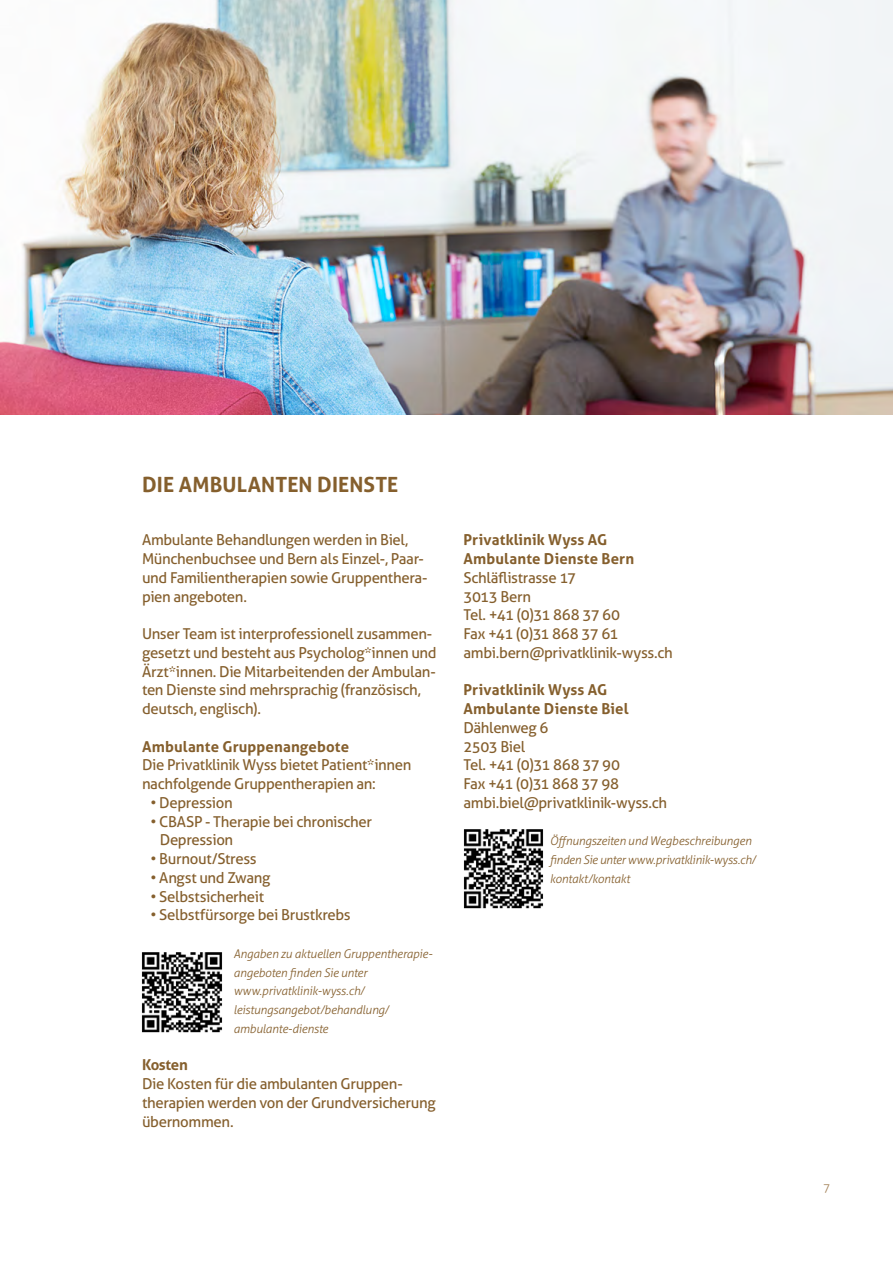
<style>
.page{position:relative;width:893px;height:1263px;background:#fff}
.page>*{position:absolute;margin:0;border:0;box-sizing:border-box;transform-origin:0 0}
.t1{font:700 21px "Aller";letter-spacing:.005em;color:#855f2d}
.t2{font:15px/18.8px "Aller";letter-spacing:-.025em;color:#855f2d}
.t3{font:700 15px/18.8px "Aller";letter-spacing:.01em;color:#855f2d}
.t4{font:italic 300 12px/18.8px "Aller";letter-spacing:-.015em;color:#855f2d}
.t5{font:300 12px "Aller";color:#a38157}
</style>
<div class="page">
<img style="left:141px;top:952px;width:82px;height:81px">
<img style="left:0;top:0;width:893px;height:414px">
<img style="left:463px;top:829px;width:81px;height:80px">
<h1 class="t1" style="left:142px;top:471px;width:258px">DIE AMBULANTEN DIENSTE</h1>
<p class="t2" style="left:142px;top:531px;width:287px">Ambulante Behandlungen werden in Biel, Münchenbuchsee und Bern als Einzel-, Paar&shy;und Familientherapien sowie Gruppenthera&shy;pien angeboten.</p>
<p class="t2" style="left:142px;top:624px;width:296px">Unser Team ist interprofessionell zusammen&shy;gesetzt und besteht aus Psycholog*innen und Ärzt*innen. Die Mitarbeitenden der Ambulan&shy;ten Dienste sind mehrsprachig (französisch, deutsch, englisch).</p>
<p class="t3" style="left:142px;top:737px;width:209px">Ambulante Gruppenangebote</p>
<p class="t2" style="left:142px;top:756px;width:271px">Die Privatklinik Wyss bietet Patient*innen nachfolgende Gruppentherapien an:</p>
<p class="t2" style="left:151px;top:793px;width:84px">• Depression</p>
<p class="t2" style="left:160px;top:812px;width:214px;text-indent:-9px">• CBASP - Therapie bei chronischer<br>Depression</p>
<p class="t2" style="left:151px;top:849px;width:108px">• Burnout/Stress</p>
<p class="t2" style="left:151px;top:868px;width:121px">• Angst und Zwang</p>
<p class="t2" style="left:151px;top:887px;width:115px">• Selbstsicherheit</p>
<p class="t2" style="left:151px;top:906px;width:202px">• Selbstfürsorge bei Brustkrebs</p>
<p class="t4" style="left:233px;top:944px;width:200px">Angaben zu aktuellen Gruppentherapie&shy;angeboten finden Sie unter www.privatklinik-wyss.ch/ leistungsangebot/behandlung/ ambulante-dienste</p>
<p class="t3" style="left:142px;top:1055px;width:47px">Kosten</p>
<p class="t2" style="left:142px;top:1074px;width:295px">Die Kosten für die ambulanten Gruppen&shy;therapien werden von der Grundversicherung übernommen.</p>
<p class="t3" style="left:463px;top:530px;width:172px">Privatklinik Wyss AG<br>Ambulante Dienste Bern</p>
<p class="t2" style="left:463px;top:568px;width:211px">Schläflistrasse 17<br>3013 Bern<br>Tel. +41 (0)31 868 37 60<br>Fax +41 (0)31 868 37 61 ambi.bern@privatklinik-wyss.ch</p>
<p class="t3" style="left:463px;top:680px;width:167px">Privatklinik Wyss AG<br>Ambulante Dienste Biel</p>
<p class="t2" style="left:463px;top:718px;width:205px">Dählenweg 6<br>2503 Biel<br>Tel. +41 (0)31 868 37 90<br>Fax +41 (0)31 868 37 98 ambi.biel@privatklinik-wyss.ch</p>
<p class="t4" style="left:550px;top:832px;width:207px">Öffnungszeiten und Wegbeschreibungen finden Sie unter www.privatklinik-wyss.ch/ kontakt/kontakt</p>
<p class="t5" style="left:823px;top:1180px;width:9px">7</p>
</div>
